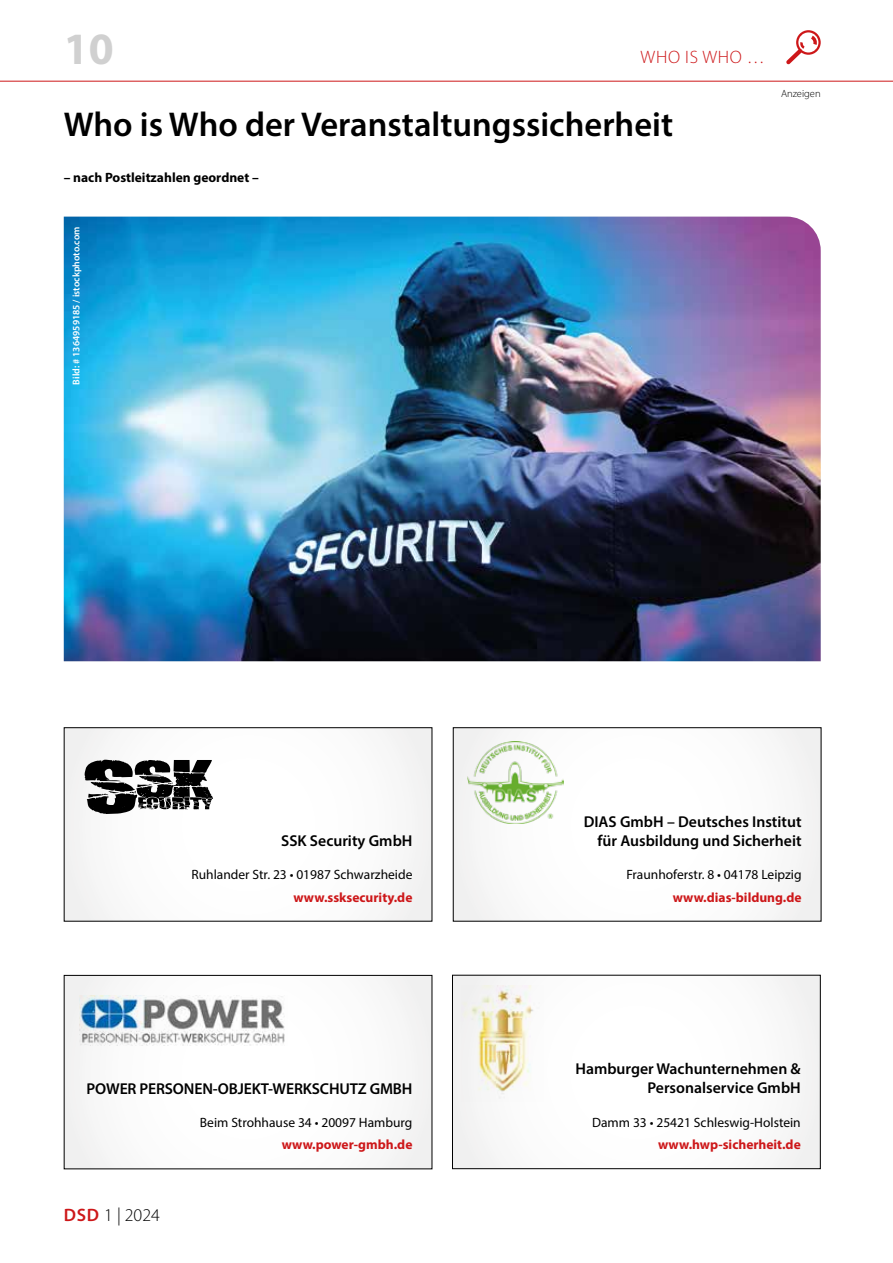
<style>
.page{position:relative;width:893px;height:1263px;background:#fff}
.page>*{position:absolute;margin:0;border:0;box-sizing:border-box;transform-origin:0 0}
.t1{font:700 45px "Myriad Pro";color:#d0d0d0}
.t2{font:600 34.5px "Myriad Pro";color:#000}
.t3{font:300 18px "Myriad Pro";letter-spacing:.04em;color:#cd1719}
.t4{font:300 18px "Myriad Pro";color:#000}
.t5{font:600 15.75px/18.9px "Myriad Pro";color:#000;text-align:right}
.t6{font:13.5px "Myriad Pro";color:#000}
.t7{font:700 13.5px "Myriad Pro";color:#cd1719}
.t8{font:700 13.5px "Myriad Pro";color:#000}
.t9{font:300 10.5px "Myriad Pro";color:#000}
.t10{font:600 9.75px "Myriad Pro";color:#fff}
.s1{font-weight:600;color:#cd1719}
</style>
<div class="page">
<hr style="left:0;top:81px;width:893px;height:1px;background:#cd1719">
<svg style="left:786px;top:30px;width:35px;height:34px"></svg>
<img style="left:64px;top:217px;width:757px;height:444px">
<div style="left:64px;top:727px;width:368px;height:194px;border:1px solid #000"></div>
<svg style="left:85px;top:760px;width:128px;height:54px"></svg>
<div style="left:453px;top:727px;width:368px;height:194px;border:1px solid #000"></div>
<img style="left:468px;top:741px;width:96px;height:83px">
<div style="left:452px;top:975px;width:369px;height:194px;border:1px solid #000"></div>
<img style="left:462px;top:986px;width:72px;height:115px">
<div style="left:64px;top:975px;width:368px;height:194px;border:1px solid #000"></div>
<img style="left:79px;top:995px;width:206px;height:50px">
<h1 class="t1" style="left:64px;top:20px;width:51px">10</h1>
<p class="t3" style="left:640px;top:47px;width:126px">WHO IS WHO …</p>
<h2 class="t2" style="left:64px;top:103px;width:611px">Who is Who der Veranstaltungssicherheit</h2>
<p class="t8" style="left:64px;top:169px;width:197px">– nach Postleitzahlen geordnet –</p>
<p class="t10" style="left:70px;top:385px;width:159px;rotate:-90deg">Bild: # 1364959185 / istockphoto.com</p>
<p class="t9" style="left:781px;top:88px;width:41px">Anzeigen</p>
<p class="t5" style="left:281px;top:831px;width:133px">SSK Security GmbH</p>
<p class="t6" style="left:192px;top:866px;width:222px">Ruhlander Str. 23 • 01987 Schwarzheide</p>
<p class="t7" style="left:293px;top:888px;width:121px">www.ssksecurity.de</p>
<p class="t5" style="left:87px;top:1078px;width:327px">POWER PERSONEN-OBJEKT-WERKSCHUTZ GMBH</p>
<p class="t6" style="left:200px;top:1114px;width:214px">Beim Strohhause 34 • 20097 Hamburg</p>
<p class="t7" style="left:282px;top:1136px;width:132px">www.power-gmbh.de</p>
<p class="t4" style="left:64px;top:1205px;width:98px"><span class="s1">DSD</span> 1 | 2024</p>
<p class="t5" style="left:584px;top:812px;width:219px">DIAS GmbH – Deutsches Institut für Ausbildung und Sicherheit</p>
<p class="t6" style="left:626px;top:866px;width:177px">Fraunhoferstr. 8 • 04178 Leipzig</p>
<p class="t7" style="left:673px;top:888px;width:130px">www.dias-bildung.de</p>
<p class="t5" style="left:575px;top:1059px;width:227px">Hamburger Wachunternehmen &amp;<br>Personalservice GmbH</p>
<p class="t6" style="left:592px;top:1114px;width:210px">Damm 33 • 25421 Schleswig-Holstein</p>
<p class="t7" style="left:658px;top:1136px;width:144px">www.hwp-sicherheit.de</p>
</div>
